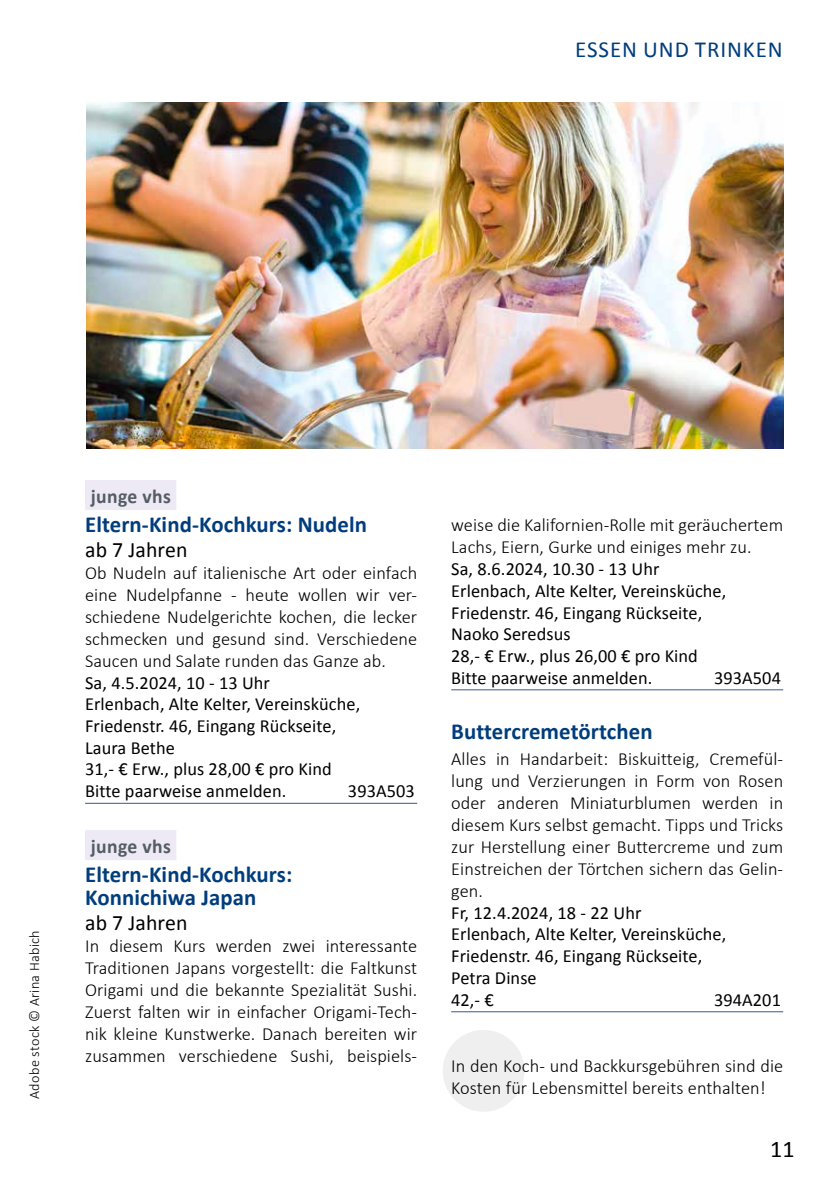
<style>
.page{position:relative;width:840px;height:1191px;background:#fff}
.page>*{position:absolute;margin:0;border:0;box-sizing:border-box;transform-origin:0 0}
.t1{font:24px "Calibri";color:#000}
.t2{font:700 23px/23.2px "Calibri";letter-spacing:.005em;color:#003d7c}
.t3{font:23px "Calibri";letter-spacing:.04em;color:#003d7c}
.t4{font:22px "Calibri";letter-spacing:.005em;color:#000}
.t5{font:700 20px "Calibri";letter-spacing:.02em;color:#535d62}
.t6{font:300 18.4px/22px "Calibri";letter-spacing:.005em;color:#000;text-align:justify}
.t7{font:18.4px/21.8px "Calibri";letter-spacing:.005em;color:#000}
.t8{font:300 14.4px "Calibri";letter-spacing:.02em;color:#000}
</style>
<div class="page">
<hr style="left:451px;top:689px;width:331px;height:1px;background:#375893">
<hr style="left:451px;top:1011px;width:331px;height:1px;background:#375893">
<div style="left:85px;top:480px;width:91px;height:30px;background:#ede9f5"></div>
<hr style="left:85px;top:803px;width:332px;height:1px;background:#375893">
<div style="left:85px;top:830px;width:91px;height:30px;background:#ede9f5"></div>
<svg style="left:443px;top:1030px;width:81px;height:82px"></svg>
<img style="left:86px;top:102px;width:696px;height:346px">
<p class="t3" style="left:575px;top:35px;width:209px">ESSEN UND TRINKEN</p>
<p class="t8" style="left:25px;top:1098px;width:170px;rotate:-90deg">Adobe stock © Arina Habich</p>
<p class="t5" style="left:91px;top:483px;width:82px">junge vhs</p>
<p class="t2" style="left:85px;top:512px;width:283px">Eltern-Kind-Kochkurs: Nudeln</p>
<p class="t4" style="left:85px;top:535px;width:104px">ab 7 Jahren</p>
<p class="t6" style="left:85px;top:561px;width:333px">Ob Nudeln auf italienische Art oder einfach eine Nudelpfanne - heute wollen wir ver&shy;schiedene Nudelgerichte kochen, die lecker schmecken und gesund sind. Verschiedene Saucen und Salate runden das Ganze ab.</p>
<p class="t7" style="left:85px;top:671px;width:276px">Sa, 4.5.2024, 10 - 13 Uhr<br>Erlenbach, Alte Kelter, Vereinsküche,<br>Friedenstr. 46, Eingang Rückseite,<br>Laura Bethe<br>31,- € Erw., plus 28,00 € pro Kind<br>Bitte paarweise anmelden.</p>
<p class="t7" style="left:348px;top:780px;width:68px">393A503</p>
<p class="t5" style="left:91px;top:833px;width:82px">junge vhs</p>
<p class="t2" style="left:85px;top:862px;width:208px">Eltern-Kind-Kochkurs:<br>Konnichiwa Japan</p>
<p class="t4" style="left:85px;top:908px;width:104px">ab 7 Jahren</p>
<p class="t6" style="left:85px;top:934px;width:333px">In diesem Kurs werden zwei interessante Traditionen Japans vorgestellt: die Faltkunst Origami und die bekannte Spezialität Sushi.<br>Zuerst falten wir in einfacher Origami-Tech&shy;nik kleine Kunstwerke. Danach bereiten wir zusammen verschiedene Sushi, beispiels-</p>
<p class="t6" style="left:451px;top:513px;width:333px">weise die Kalifornien-Rolle mit geräuchertem<br>Lachs, Eiern, Gurke und einiges mehr zu.</p>
<p class="t7" style="left:451px;top:558px;width:276px">Sa, 8.6.2024, 10.30 - 13 Uhr<br>Erlenbach, Alte Kelter, Vereinsküche,<br>Friedenstr. 46, Eingang Rückseite,<br>Naoko Seredsus<br>28,- € Erw., plus 26,00 € pro Kind<br>Bitte paarweise anmelden.</p>
<p class="t7" style="left:713px;top:666px;width:68px">393A504</p>
<p class="t2" style="left:451px;top:720px;width:203px">Buttercremetörtchen</p>
<p class="t6" style="left:451px;top:747px;width:333px">Alles in Handarbeit: Biskuitteig, Cremefül&shy;lung und Verzierungen in Form von Rosen oder anderen Miniaturblumen werden in diesem Kurs selbst gemacht. Tipps und Tricks zur Herstellung einer Buttercreme und zum Einstreichen der Törtchen sichern das Gelin&shy;gen.</p>
<p class="t7" style="left:451px;top:901px;width:276px">Fr, 12.4.2024, 18 - 22 Uhr<br>Erlenbach, Alte Kelter, Vereinsküche,<br>Friedenstr. 46, Eingang Rückseite,<br>Petra Dinse<br>42,- €</p>
<p class="t7" style="left:713px;top:988px;width:68px">394A201</p>
<p class="t6" style="left:451px;top:1054px;width:333px">In den Koch- und Backkursgebühren sind die<br>Kosten für Lebensmittel bereits enthalten!</p>
<h1 class="t1" style="left:769px;top:1133px;width:26px">11</h1>
</div>
